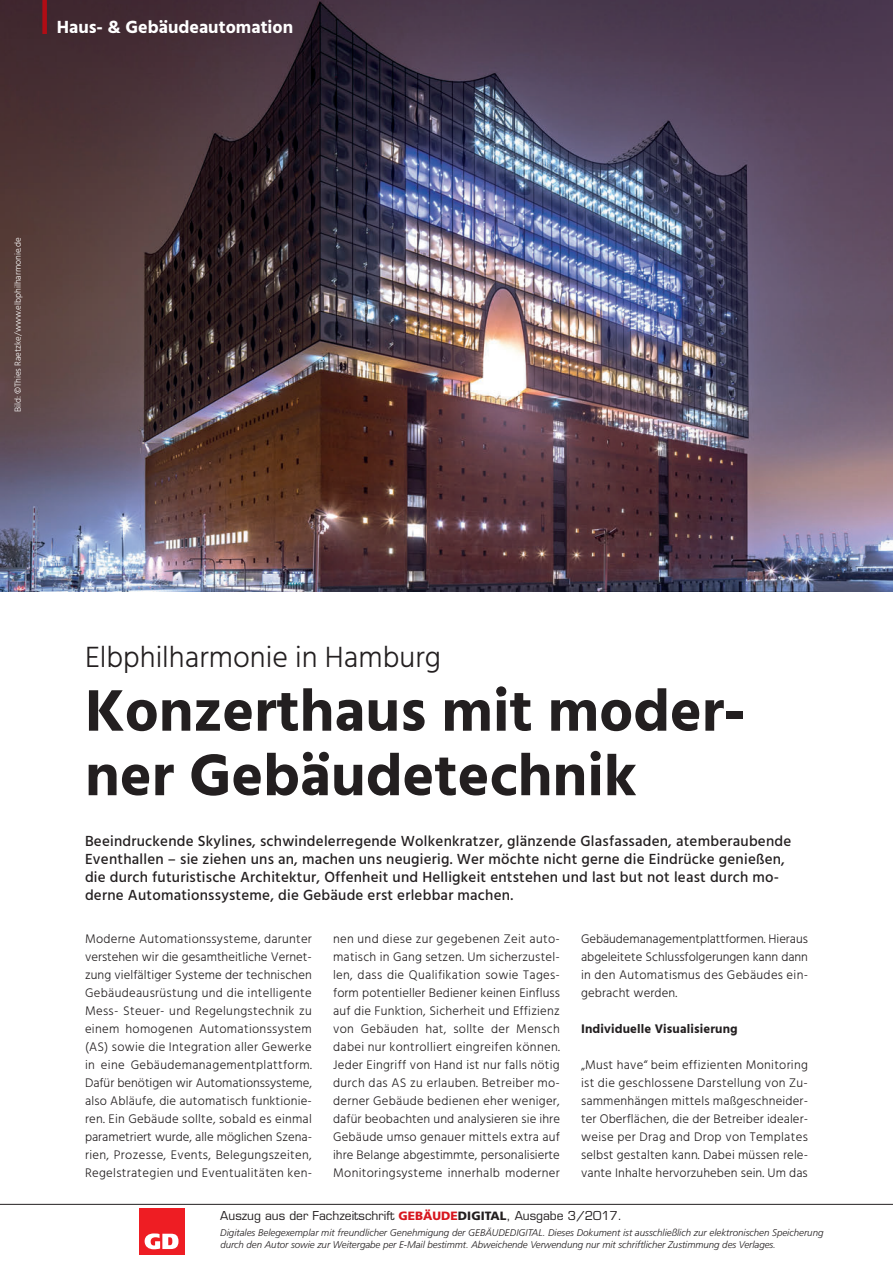
<style>
.page{position:relative;width:893px;height:1263px;background:#fff}
.page>*{position:absolute;margin:0;border:0;box-sizing:border-box;transform-origin:0 0}
.t1{font:700 60px/64.5px "Hind";color:#231f20}
.t2{font:300 30px "Hind";color:#231f20}
.t3{font:700 18px "Hind";color:#fff}
.t4{font:500 15px/18px "Hind";letter-spacing:.015em;color:#231f20}
.t5{font:300 12.75px/18px "Hind";letter-spacing:.025em;color:#231f20;text-align:justify}
.t6{font:700 12.75px "Hind";letter-spacing:.01em;color:#231f20}
.t7{font:500 12px "Eurostile LT";color:#231f20}
.t8{font:italic 300 9.75px/11.7px "Frutiger";color:#231f20}
.t9{font:300 9px "Hind";color:#fff}
.s1{font-family:"Frutiger";font-weight:900;color:#d7171f}
.s2{font-family:"Frutiger";font-weight:900}
</style>
<div class="page">
<img style="left:0;top:0;width:893px;height:591px">
<div style="left:42px;top:0;width:5px;height:34px;background:#b00d15"></div>
<hr style="left:0;top:1204px;width:893px;height:1px;background:#231f20">
<div style="left:139px;top:1208px;width:45px;height:46px;background:#ee1d23"></div>
<svg style="left:145px;top:1233px;width:33px;height:16px"></svg>
<h3 class="t3" style="left:57px;top:16px;width:238px">Haus- &amp; Gebäudeautomation</h3>
<p class="t9" style="left:12px;top:412px;width:176px;rotate:-90deg">Bild: ©Thies Raetzke/www.elbphilharmonie.de</p>
<h2 class="t2" style="left:85px;top:637px;width:357px">Elbphilharmonie in Hamburg</h2>
<h1 class="t1" style="left:85px;top:678px;width:662px">Konzerthaus mit moder&shy;ner Gebäudetechnik</h1>
<p class="t4" style="left:85px;top:833px;width:708px">Beeindruckende Skylines, schwindelerregende Wolkenkratzer, glänzende Glasfassaden, atemberaubende Eventhallen – sie ziehen uns an, machen uns neugierig. Wer möchte nicht gerne die Eindrücke genießen, die durch futuristische Architektur, Offenheit und Helligkeit entstehen und last but not least durch mo&shy;derne Automationssysteme, die Gebäude erst erlebbar machen.</p>
<p class="t5" style="left:333px;top:930px;width:228px">nen und diese zur gegebenen Zeit auto&shy;matisch in Gang setzen. Um sicherzustel&shy;len, dass die Qualifikation sowie Tages&shy;form potentieller Bediener keinen Einfluss auf die Funktion, Sicherheit und Effizienz von Gebäuden hat, sollte der Mensch dabei nur kontrolliert eingreifen können.<br>Jeder Eingriff von Hand ist nur falls nötig durch das AS zu erlauben. Betreiber mo&shy;derner Gebäude bedienen eher weniger, dafür beobachten und analysieren sie ihre Gebäude umso genauer mittels extra auf ihre Belange abgestimmte, personalisierte Monitoringsysteme innerhalb moderner</p>
<p class="t5" style="left:581px;top:930px;width:228px">Gebäudemanagementplattformen. Hieraus abgeleitete Schlussfolgerungen kann dann in den Automatismus des Gebäudes ein&shy;gebracht werden.</p>
<p class="t5" style="left:85px;top:930px;width:229px">Moderne Automationssysteme, darunter verstehen wir die gesamtheitliche Vernet&shy;zung vielfältiger Systeme der technischen Gebäudeausrüstung und die intelligente Mess- Steuer- und Regelungstechnik zu einem homogenen Automationssystem (AS) sowie die Integration aller Gewerke in eine Gebäudemanagementplattform.<br>Dafür benötigen wir Automationssysteme, also Abläufe, die automatisch funktionie&shy;ren. Ein Gebäude sollte, sobald es einmal parametriert wurde, alle möglichen Szena&shy;rien, Prozesse, Events, Belegungszeiten, Regelstrategien und Eventualitäten ken-</p>
<p class="t6" style="left:581px;top:1021px;width:158px">Individuelle Visualisierung</p>
<p class="t5" style="left:581px;top:1056px;width:229px">„Must have“ beim effizienten Monitoring ist die geschlossene Darstellung von Zu&shy;sammenhängen mittels maßgeschneider&shy;ter Oberflächen, die der Betreiber idealer&shy;weise per Drag and Drop von Templates selbst gestalten kann. Dabei müssen rele&shy;vante Inhalte hervorzuheben sein. Um das</p>
<p class="t7" style="left:220px;top:1209px;width:403px">Auszug aus der Fachzeitschrift <span class="s1">GEBÄUDE</span><span class="s2">DIGITAL</span>, Ausgabe 3/2017.</p>
<p class="t8" style="left:220px;top:1227px;width:605px">Digitales Belegexemplar mit freundlicher Genehmigung der GEBÄUDEDIGITAL. Dieses Dokument ist ausschließlich zur elektronischen Speicherung durch den Autor sowie zur Weitergabe per E-Mail bestimmt. Abweichende Verwendung nur mit schriftlicher Zustimmung des Verlages.</p>
</div>
